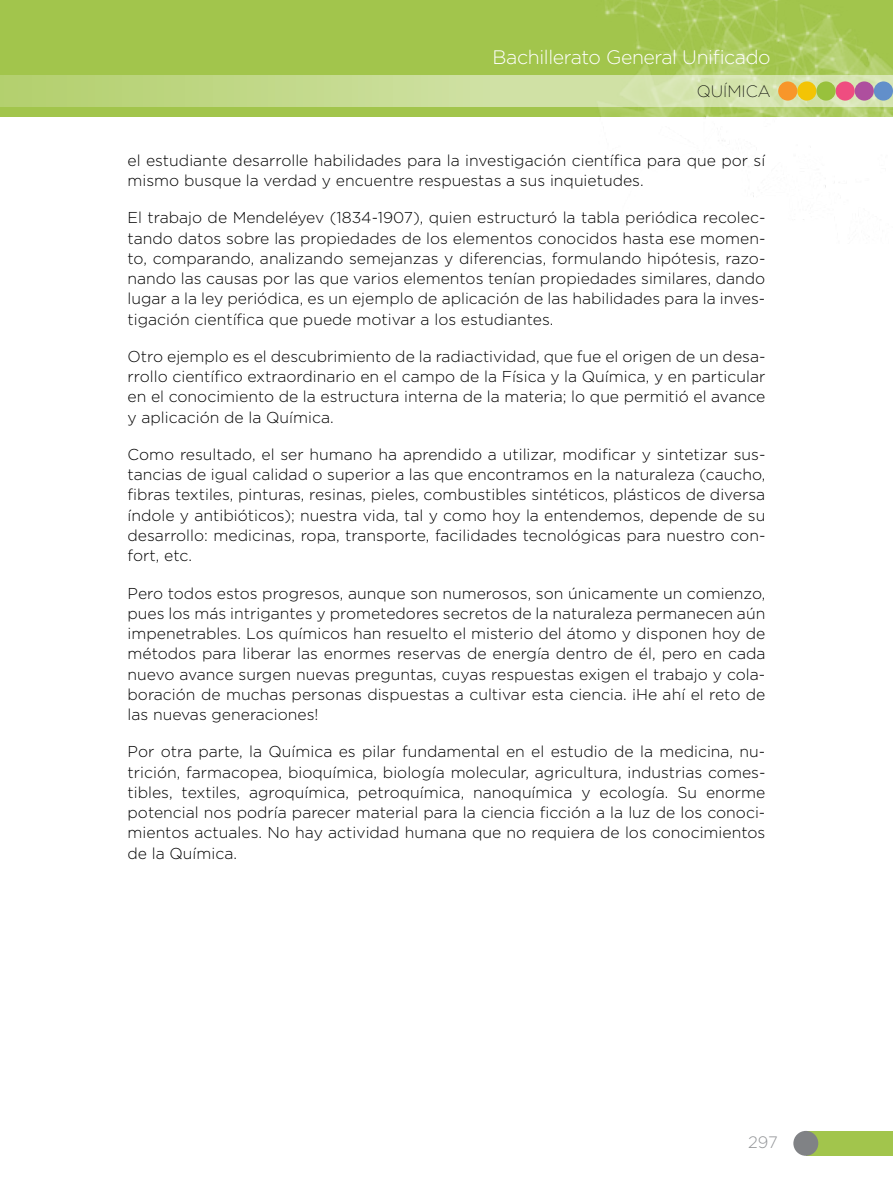
<style>
.page{position:relative;width:893px;height:1191px;background:#fff}
.page>*{position:absolute;margin:0;border:0;box-sizing:border-box;transform-origin:0 0}
.t1{font:300 19.5px "Gotham";letter-spacing:-.02em;color:#fff}
.t2{font:200 16.5px "Gotham";color:#000}
.t3{font:300 16.5px "Gotham";color:#939598}
.t4{font:300 15.75px/20.2px "Gotham";color:#000;text-align:justify}
</style>
<div class="page">
<div style="left:0;top:0;width:893px;height:117px;background:#a2c54c"></div>
<img style="left:598px;top:0;width:295px;height:220px">
<div style="left:0;top:75px;width:893px;height:32px;background:linear-gradient(to right,#b6d172,#dde9be)"></div>
<div style="left:874px;top:81px;width:19px;height:20px;background:#628fca;border-radius:50%"></div>
<div style="left:797px;top:81px;width:19px;height:20px;background:#f3c405;border-radius:50%"></div>
<div style="left:836px;top:81px;width:19px;height:20px;background:#ef4d80;border-radius:50%"></div>
<div style="left:855px;top:81px;width:19px;height:20px;background:#ae4f9e;border-radius:50%"></div>
<div style="left:778px;top:81px;width:19px;height:20px;background:#f8962a;border-radius:50%"></div>
<div style="left:816px;top:81px;width:20px;height:20px;background:#98c13c;border-radius:50%"></div>
<div style="left:806px;top:1130px;width:87px;height:25px;background:#a2c54c"></div>
<div style="left:793px;top:1130px;width:25px;height:25px;background:#808285;border-radius:50%"></div>
<p class="t1" style="left:493px;top:45px;width:280px">Bachillerato General Unificado</p>
<p class="t2" style="left:697px;top:81px;width:75px">QUÍMICA</p>
<p class="t4" style="left:128px;top:150px;width:639px">el estudiante desarrolle habilidades para la investigación científica para que por sí mismo busque la verdad y encuentre respuestas a sus inquietudes.</p>
<p class="t4" style="left:128px;top:207px;width:639px">El trabajo de Mendeléyev (1834-1907), quien estructuró la tabla periódica recolec&shy;tando datos sobre las propiedades de los elementos conocidos hasta ese momen&shy;to, comparando, analizando semejanzas y diferencias, formulando hipótesis, razo&shy;nando las causas por las que varios elementos tenían propiedades similares, dando lugar a la ley periódica, es un ejemplo de aplicación de las habilidades para la inves&shy;tigación científica que puede motivar a los estudiantes.</p>
<p class="t4" style="left:128px;top:346px;width:639px">Otro ejemplo es el descubrimiento de la radiactividad, que fue el origen de un desa&shy;rrollo científico extraordinario en el campo de la Física y la Química, y en particular en el conocimiento de la estructura interna de la materia; lo que permitió el avance y aplicación de la Química.</p>
<p class="t4" style="left:128px;top:444px;width:639px">Como resultado, el ser humano ha aprendido a utilizar, modificar y sintetizar sus&shy;tancias de igual calidad o superior a las que encontramos en la naturaleza (caucho, fibras textiles, pinturas, resinas, pieles, combustibles sintéticos, plásticos de diversa índole y antibióticos); nuestra vida, tal y como hoy la entendemos, depende de su desarrollo: medicinas, ropa, transporte, facilidades tecnológicas para nuestro con&shy;fort, etc.</p>
<p class="t4" style="left:128px;top:582px;width:639px">Pero todos estos progresos, aunque son numerosos, son únicamente un comienzo, pues los más intrigantes y prometedores secretos de la naturaleza permanecen aún impenetrables. Los químicos han resuelto el misterio del átomo y disponen hoy de métodos para liberar las enormes reservas de energía dentro de él, pero en cada nuevo avance surgen nuevas preguntas, cuyas respuestas exigen el trabajo y cola&shy;boración de muchas personas dispuestas a cultivar esta ciencia. ¡He ahí el reto de las nuevas generaciones!</p>
<p class="t4" style="left:128px;top:741px;width:639px">Por otra parte, la Química es pilar fundamental en el estudio de la medicina, nu&shy;trición, farmacopea, bioquímica, biología molecular, agricultura, industrias comes&shy;tibles, textiles, agroquímica, petroquímica, nanoquímica y ecología. Su enorme potencial nos podría parecer material para la ciencia ficción a la luz de los conoci&shy;mientos actuales. No hay actividad humana que no requiera de los conocimientos de la Química.</p>
<p class="t3" style="left:748px;top:1132px;width:31px">297</p>
</div>
